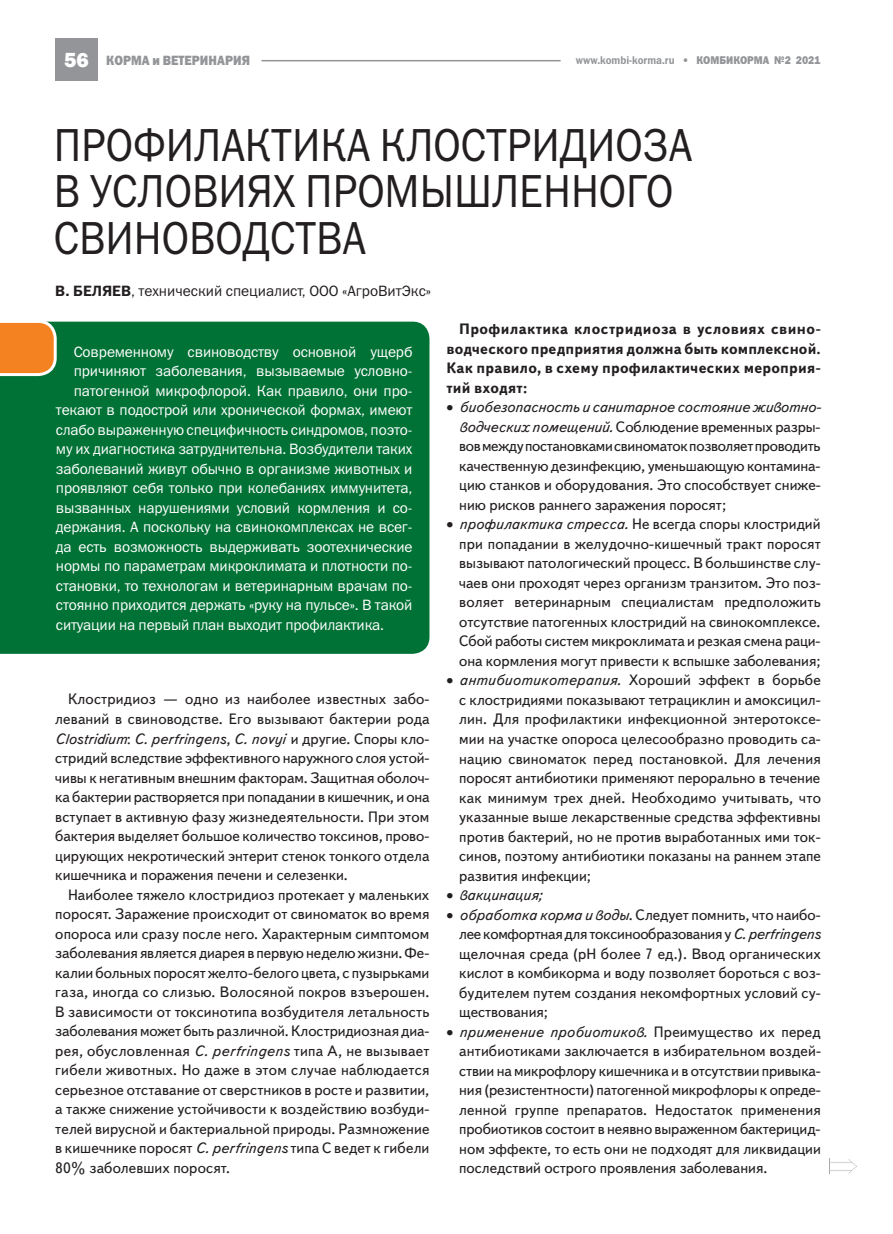
<style>
.page{position:relative;width:893px;height:1234px;background:#fff}
.page>*{position:absolute;margin:0;border:0;box-sizing:border-box;transform-origin:0 0}
.Zagolovok{font:46.5px "Franklin Gothic Book C";color:#231f20;scale:.9 1}
.t1{font:800 21px "Franklin Gothic";color:#fff}
.Osnovnoy_text-10-13{font:15px/19.5px "Text Book C";color:#231f20;text-align:justify}
.Vstavka_10-13{font:15px "Franklin Gothic Book C";letter-spacing:-.01em;color:#fff}
.Osnovnoy_text-10-13-2{font:700 15px/19.5px "Text Book C";letter-spacing:.015em;color:#231f20;text-align:right}
.Osnovnoy_text-10-13-3{font:italic 15px "Text Book C";letter-spacing:-.01em;color:#231f20}
.Osnovnoy_text-10-13-4{font:15px "Text Book C";letter-spacing:-.02em;color:#231f20}
.Autor{font:15px "Franklin Gothic Book C";color:#231f20}
.Osnovnoy_text-10-13-5{font:italic 15px "Text Book C";letter-spacing:.01em;color:#231f20}
.Zagolovok-2{font:13.5px "Franklin Gothic Heavy C";color:#939598;scale:.9 1}
.Zagolovok-3{font:11.25px "Franklin Gothic Demi C";color:#939598;scale:.9 1}
.Zagolovok-4{font:11.25px "Franklin Gothic Heavy C";color:#939598;scale:.9 1}
.s1{font-family:"Franklin Gothic Heavy C"}
.s2{font-family:"Franklin Gothic Demi C"}
.s3{font-style:italic}
.s4{font-style:normal}
</style>
<div class="page">
<div style="left:55px;top:39px;width:43px;height:42px;background:#939598"></div>
<hr style="left:261px;top:60px;width:300px;height:1px;background:#939598">
<div style="left:0;top:321px;width:429px;height:332px;background:#007236"></div>
<svg style="left:0;top:321px;width:57px;height:55px;background:#ec913d"></svg>
<svg style="left:829px;top:1158px;width:28px;height:16px"></svg>
<p class="t1" style="left:64px;top:46px;width:26px">56</p>
<p class="Zagolovok-2" style="left:106px;top:53px;width:161px">корма и ВЕТЕРИНАРИЯ</p>
<p class="Zagolovok-3" style="left:576px;top:54px;width:144px">www.kombi-korma.ru <span class="s1">• КОМ</span></p>
<p class="Zagolovok-4" style="left:719px;top:54px;width:25px">БИКОРМА</p>
<p class="Zagolovok-4" style="left:774px;top:54px;width:53px">№2 2021</p>
<p class="Zagolovok" style="left:54px;top:119px;width:711px">ПРОФИЛАКТИКА КЛОСТРИДИОЗА</p>
<p class="Zagolovok" style="left:54px;top:165px;width:690px">В УСЛОВИЯХ ПРОМЫШЛЕННОГО</p>
<p class="Zagolovok" style="left:54px;top:212px;width:348px">СВИНОВОДСТВА</p>
<p class="Autor" style="left:55px;top:282px;width:377px"><span class="s2">В. Беляев</span>, технический специалист, ООО «АгроВитЭкс»</p>
<p class="Vstavka_10-13" style="left:74px;top:343px;width:340px">Современному свиноводству основной ущерб</p>
<p class="Vstavka_10-13" style="left:74px;top:363px;width:340px">причиняют заболевания, вызываемые условно-</p>
<p class="Vstavka_10-13" style="left:74px;top:382px;width:340px">патогенной микрофлорой. Как правило, они про-</p>
<p class="Vstavka_10-13" style="left:56px;top:402px;width:358px">текают в подострой или хронической формах, имеют</p>
<p class="Vstavka_10-13" style="left:56px;top:421px;width:358px">слабо выраженную специфичность синдромов, поэто-</p>
<p class="Vstavka_10-13" style="left:56px;top:441px;width:358px">му их диагностика затруднительна. Возбудители таких</p>
<p class="Vstavka_10-13" style="left:56px;top:460px;width:358px">заболеваний живут обычно в организме животных и</p>
<p class="Vstavka_10-13" style="left:56px;top:480px;width:358px">проявляют себя только при колебаниях иммунитета,</p>
<p class="Vstavka_10-13" style="left:56px;top:499px;width:358px">вызванных нарушениями условий кормления и со-</p>
<p class="Vstavka_10-13" style="left:56px;top:519px;width:358px">держания. А поскольку на свинокомплексах не всег-</p>
<p class="Vstavka_10-13" style="left:56px;top:538px;width:358px">да есть возможность выдерживать зоотехнические</p>
<p class="Vstavka_10-13" style="left:56px;top:558px;width:358px">нормы по параметрам микроклимата и плотности по-</p>
<p class="Vstavka_10-13" style="left:56px;top:577px;width:358px">становки, то технологам и ветеринарным врачам по-</p>
<p class="Vstavka_10-13" style="left:56px;top:597px;width:358px">стоянно приходится держать «руку на пульсе». В такой</p>
<p class="Vstavka_10-13" style="left:56px;top:616px;width:330px">ситуации на первый план выходит профилактика.</p>
<p class="Osnovnoy_text-10-13" style="left:55px;top:689px;width:376px;text-indent:13px">Клостридиоз — одно из наиболее известных забо&shy;леваний в свиноводстве. Его вызывают бактерии рода <span class="s3">Clostridium</span>: <span class="s3">C. perfringens</span>, <span class="s3">C. novyi</span> и другие. Споры кло&shy;стридий вследствие эффективного наружного слоя устой&shy;чивы к негативным внешним факторам. Защитная оболоч&shy;ка бактерии растворяется при попадании в кишечник, и она вступает в активную фазу жизнедеятельности. При этом бактерия выделяет большое количество токсинов, прово&shy;цирующих некротический энтерит стенок тонкого отдела кишечника и поражения печени и селезенки.</p>
<p class="Osnovnoy_text-10-13" style="left:55px;top:884px;width:376px;text-indent:13px">Наиболее тяжело клостридиоз протекает у маленьких поросят. Заражение происходит от свиноматок во время опороса или сразу после него. Характерным симптомом заболевания является диарея в первую неделю жизни. Фе&shy;калии больных поросят желто-белого цвета, с пузырьками газа, иногда со слизью. Волосяной покров взъерошен.<br>В зависимости от токсинотипа возбудителя летальность заболевания может быть различной. Клостридиозная диа&shy;рея, обусловленная <span class="s3">C. perfringens</span> типа A, не вызывает гибели животных. Но даже в этом случае наблюдается серьезное отставание от сверстников в росте и развитии, а также снижение устойчивости к воздействию возбуди&shy;телей вирусной и бактериальной природы. Размножение в кишечнике поросят <span class="s3">C. perfringens</span> типа С ведет к гибели 80% заболевших поросят.</p>
<p class="Osnovnoy_text-10-13-2" style="left:446px;top:319px;width:376px">Профилактика клостридиоза в условиях свино&shy;водческого предприятия должна быть комплексной.</p>
<p class="Osnovnoy_text-10-13-2" style="left:446px;top:358px;width:376px;text-align:left">Как правило, в схему профилактических мероприя&shy;тий входят:</p>
<p class="Osnovnoy_text-10-13-3" style="left:446px;top:398px;width:376px">• биобезопасность и санитарное состояние животно-</p>
<p class="Osnovnoy_text-10-13" style="left:459px;top:417px;width:363px"><span class="s3">водческих помещений.</span> Соблюдение временных разры-</p>
<p class="Osnovnoy_text-10-13-4" style="left:459px;top:438px;width:363px">вов между постановками свиноматок позволяет проводить</p>
<p class="Osnovnoy_text-10-13" style="left:459px;top:456px;width:363px">качественную дезинфекцию, уменьшающую контамина-</p>
<p class="Osnovnoy_text-10-13" style="left:459px;top:475px;width:363px">цию станков и оборудования. Это способствует сниже-</p>
<p class="Osnovnoy_text-10-13" style="left:459px;top:495px;width:268px">нию рисков раннего заражения поросят;</p>
<p class="Osnovnoy_text-10-13" style="left:446px;top:514px;width:376px">• <span class="s3">профилактика стресса.</span> Не всегда споры клостридий</p>
<p class="Osnovnoy_text-10-13" style="left:459px;top:534px;width:363px">при попадании в желудочно-кишечный тракт поросят</p>
<p class="Osnovnoy_text-10-13" style="left:459px;top:553px;width:363px">вызывают патологический процесс. В большинстве слу-</p>
<p class="Osnovnoy_text-10-13" style="left:459px;top:573px;width:363px">чаев они проходят через организм транзитом. Это поз-</p>
<p class="Osnovnoy_text-10-13" style="left:459px;top:592px;width:363px">воляет ветеринарным специалистам предположить</p>
<p class="Osnovnoy_text-10-13" style="left:459px;top:612px;width:363px">отсутствие патогенных клостридий на свинокомплексе.</p>
<p class="Osnovnoy_text-10-13" style="left:459px;top:631px;width:363px">Сбой работы систем микроклимата и резкая смена раци-</p>
<p class="Osnovnoy_text-10-13" style="left:459px;top:651px;width:363px">она кормления могут привести к вспышке заболевания;</p>
<p class="Osnovnoy_text-10-13" style="left:446px;top:670px;width:376px">• <span class="s3">антибиотикотерапия.</span> Хороший эффект в борьбе</p>
<p class="Osnovnoy_text-10-13" style="left:459px;top:690px;width:363px">с клостридиями показывают тетрациклин и амоксицил-</p>
<p class="Osnovnoy_text-10-13" style="left:459px;top:709px;width:363px">лин. Для профилактики инфекционной энтеротоксе-</p>
<p class="Osnovnoy_text-10-13" style="left:459px;top:729px;width:363px">мии на участке опороса целесообразно проводить са-</p>
<p class="Osnovnoy_text-10-13" style="left:459px;top:748px;width:363px">нацию свиноматок перед постановкой. Для лечения</p>
<p class="Osnovnoy_text-10-13" style="left:459px;top:768px;width:363px">поросят антибиотики применяют перорально в течение</p>
<p class="Osnovnoy_text-10-13" style="left:459px;top:787px;width:363px">как минимум трех дней. Необходимо учитывать, что</p>
<p class="Osnovnoy_text-10-13" style="left:459px;top:807px;width:363px">указанные выше лекарственные средства эффективны</p>
<p class="Osnovnoy_text-10-13" style="left:459px;top:826px;width:363px">против бактерий, но не против выработанных ими ток-</p>
<p class="Osnovnoy_text-10-13" style="left:459px;top:846px;width:363px">синов, поэтому антибиотики показаны на раннем этапе</p>
<p class="Osnovnoy_text-10-13" style="left:459px;top:865px;width:133px">развития инфекции;</p>
<p class="Osnovnoy_text-10-13-3" style="left:446px;top:886px;width:97px">• вакцинация;</p>
<p class="Osnovnoy_text-10-13" style="left:446px;top:904px;width:376px">• <span class="s3">обработка корма и воды</span>. Следует помнить, что наибо-</p>
<p class="Osnovnoy_text-10-13" style="left:459px;top:924px;width:363px">лее комфортная для токсинообразования у <span class="s3">C. perfringens</span></p>
<p class="Osnovnoy_text-10-13" style="left:459px;top:943px;width:363px">щелочная среда (рН более 7 ед.). Ввод органических</p>
<p class="Osnovnoy_text-10-13" style="left:459px;top:963px;width:363px">кислот в комбикорма и воду позволяет бороться с воз-</p>
<p class="Osnovnoy_text-10-13" style="left:459px;top:982px;width:363px">будителем путем создания некомфортных условий су-</p>
<p class="Osnovnoy_text-10-13" style="left:459px;top:1002px;width:90px">ществования;</p>
<p class="Osnovnoy_text-10-13-5" style="left:446px;top:1022px;width:376px">• применение пробиотиков. <span class="s4">Преимущество их перед</span></p>
<p class="Osnovnoy_text-10-13" style="left:459px;top:1041px;width:363px">антибиотиками заключается в избирательном воздей-</p>
<p class="Osnovnoy_text-10-13" style="left:459px;top:1060px;width:363px">ствии на микрофлору кишечника и в отсутствии привыка-</p>
<p class="Osnovnoy_text-10-13" style="left:459px;top:1080px;width:363px">ния (резистентности) патогенной микрофлоры к опреде-</p>
<p class="Osnovnoy_text-10-13" style="left:459px;top:1099px;width:363px">ленной группе препаратов. Недостаток применения</p>
<p class="Osnovnoy_text-10-13" style="left:459px;top:1119px;width:363px">пробиотиков состоит в неявно выраженном бактерицид-</p>
<p class="Osnovnoy_text-10-13" style="left:459px;top:1138px;width:363px">ном эффекте, то есть они не подходят для ликвидации</p>
<p class="Osnovnoy_text-10-13" style="left:459px;top:1158px;width:310px">последствий острого проявления заболевания.</p>
</div>
